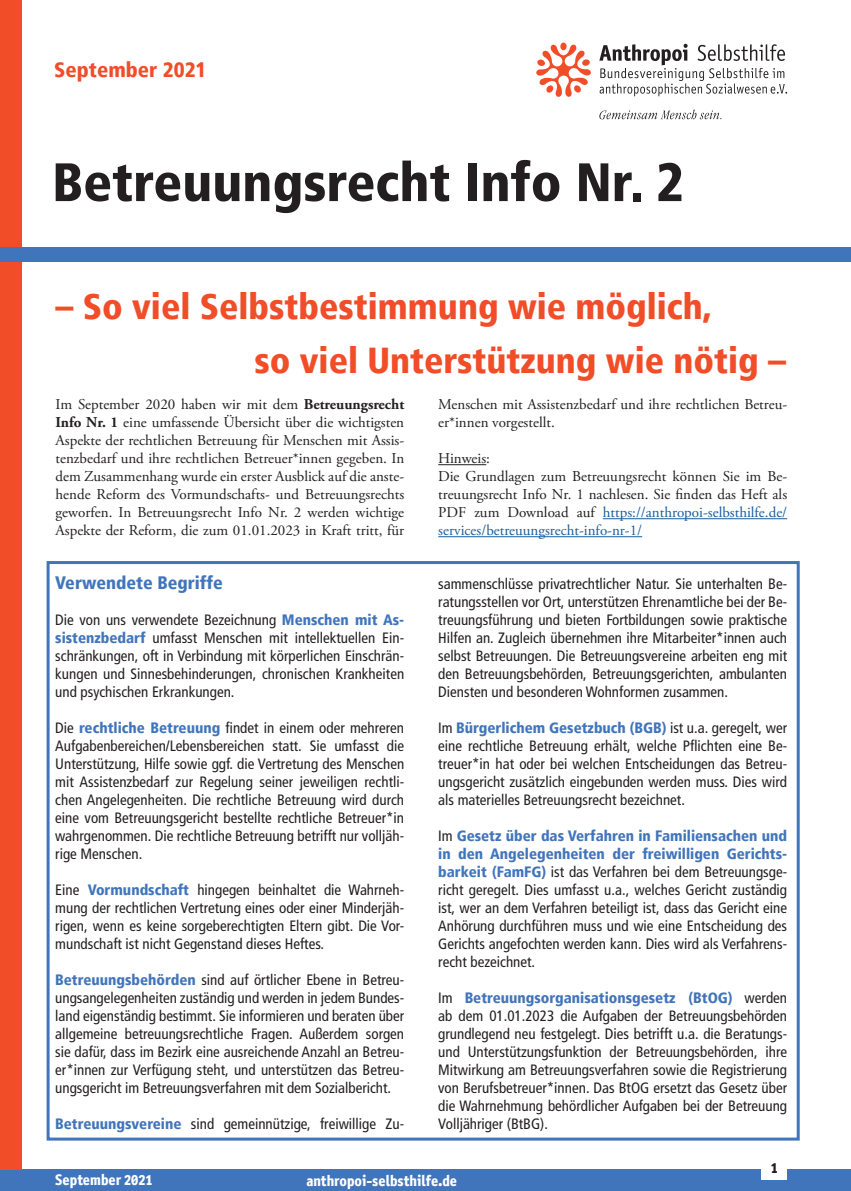
<style>
.page{position:relative;width:851px;height:1191px;background:#fff}
.page>*{position:absolute;margin:0;border:0;box-sizing:border-box;transform-origin:0 0}
.t1{font:900 condensed 54px "Frutiger LT";color:#231f20}
.t2{font:900 condensed 36px/54px "Frutiger LT";color:#f04d28}
.t3{font:900 condensed 21px "Frutiger LT";color:#f04d28}
.t4{font:900 condensed 18px "Frutiger LT";color:#4175bb}
.t5{font:condensed 15px/18px "Frutiger LT";color:#231f20;text-align:justify}
.t6{font:15px/18px "Adobe Garamond Pro";color:#231f20}
.t7{font:700 15px "Axel";color:#fff}
.t8{font:700 15px "Axel";color:#231f20}
.s1{font-weight:700}
.s2{color:#175d9e}
.s3{font-weight:900;color:#4175bb}
</style>
<div class="page">
<div style="left:0;top:1169px;width:850px;height:22px;background:#4175bb"></div>
<div style="left:761px;top:1157px;width:26px;height:22px;background:#fff"></div>
<svg style="left:599px;top:109px;width:122px;height:10px"></svg>
<svg style="left:536px;top:44px;width:55px;height:53px"></svg>
<svg style="left:599px;top:44px;width:188px;height:52px"></svg>
<div style="left:0;top:0;width:21px;height:1169px;background:#f04d28"></div>
<div style="left:0;top:247px;width:850px;height:14px;background:#4175bb"></div>
<div style="left:47px;top:561px;width:752px;height:579px;border:3px solid #4175bb"></div>
<hr style="left:438px;top:464px;width:48px;height:1px;background:#231f20">
<hr style="left:602px;top:518px;width:185px;height:1px;background:#175d9e">
<hr style="left:438px;top:536px;width:204px;height:1px;background:#175d9e">
<h3 class="t3" style="left:54px;top:57px;width:154px">September 2021</h3>
<h1 class="t1" style="left:52px;top:150px;width:633px">Betreuungsrecht Info Nr. 2</h1>
<h2 class="t2" style="left:254px;top:279px;width:533px;text-indent:-199px">– So viel Selbstbestimmung wie möglich,<br>so viel Unterstützung wie nötig –</h2>
<p class="t6" style="left:55px;top:396px;width:350px;text-align:justify">Im September 2020 haben wir mit dem <span class="s1">Betreuungsrecht Info Nr. 1</span> eine umfassende Übersicht über die wichtigsten Aspekte der rechtlichen Betreuung für Menschen mit Assis&shy;tenzbedarf und ihre rechtlichen Betreuer*innen gegeben. In dem Zusammenhang wurde ein erster Ausblick auf die anste&shy;hende Reform des Vormundschafts- und Betreuungsrechts geworfen. In Betreuungsrecht Info Nr. 2 werden wichtige Aspekte der Reform, die zum 01.01.2023 in Kraft tritt, für</p>
<p class="t6" style="left:438px;top:396px;width:350px">Menschen mit Assistenzbedarf und ihre rechtlichen Betreu&shy;er*innen vorgestellt.</p>
<p class="t6" style="left:438px;top:450px;width:350px">Hinweis:<br>Die Grundlagen zum Betreuungsrecht können Sie im Be&shy;treuungsrecht Info Nr. 1 nachlesen. Sie finden das Heft als PDF zum Download auf <span class="s2">https://anthropoi-selbsthilfe.de/ services/betreuungsrecht-info-nr-1/</span></p>
<p class="t5" style="left:438px;top:575px;width:350px">sammenschlüsse privatrechtlicher Natur. Sie unterhalten Be&shy;ratungsstellen vor Ort, unterstützen Ehrenamtliche bei der Be&shy;treuungsführung und bieten Fortbildungen sowie praktische Hilfen an. Zugleich übernehmen ihre Mitarbeiter*innen auch selbst Betreuungen. Die Betreuungsvereine arbeiten eng mit den Betreuungsbehörden, Betreuungsgerichten, ambulanten Diensten und besonderen Wohnformen zusammen.</p>
<p class="t5" style="left:438px;top:719px;width:350px">Im <span class="s3">Bürgerlichem Gesetzbuch (BGB)</span> ist u.a. geregelt, wer eine rechtliche Betreuung erhält, welche Pflichten eine Be&shy;treuer*in hat oder bei welchen Entscheidungen das Betreu&shy;ungsgericht zusätzlich eingebunden werden muss. Dies wird als materielles Betreuungsrecht bezeichnet.</p>
<p class="t5" style="left:438px;top:827px;width:350px">Im <span class="s3">Gesetz über das Verfahren in Familiensachen und in den Angelegenheiten der freiwilligen Gerichts&shy;barkeit (FamFG)</span> ist das Verfahren bei dem Betreuungsge&shy;richt geregelt. Dies umfasst u.a., welches Gericht zuständig ist, wer an dem Verfahren beteiligt ist, dass das Gericht eine Anhörung durchführen muss und wie eine Entscheidung des Gerichts angefochten werden kann. Dies wird als Verfahrens&shy;recht bezeichnet.</p>
<p class="t5" style="left:438px;top:989px;width:350px">Im <span class="s3">Betreuungsorganisationsgesetz (BtOG)</span> werden ab dem 01.01.2023 die Aufgaben der Betreuungsbehörden grundlegend neu festgelegt. Dies betrifft u.a. die Beratungs&shy;und Unterstützungsfunktion der Betreuungsbehörden, ihre Mitwirkung am Betreuungsverfahren sowie die Registrierung von Berufsbetreuer*innen. Das BtOG ersetzt das Gesetz über die Wahrnehmung behördlicher Aufgaben bei der Betreuung Volljähriger (BtBG).</p>
<p class="t4" style="left:55px;top:572px;width:169px">Verwendete Begriffe</p>
<p class="t5" style="left:55px;top:611px;width:350px">Die von uns verwendete Bezeichnung <span class="s3">Menschen mit As&shy;sistenzbedarf</span> umfasst Menschen mit intellektuellen Ein&shy;schränkungen, oft in Verbindung mit körperlichen Einschrän&shy;kungen und Sinnesbehinderungen, chronischen Krankheiten und psychischen Erkrankungen.</p>
<p class="t5" style="left:55px;top:719px;width:350px">Die <span class="s3">rechtliche Betreuung</span> findet in einem oder mehreren Aufgabenbereichen/Lebensbereichen statt. Sie umfasst die Unterstützung, Hilfe sowie ggf. die Vertretung des Menschen mit Assistenzbedarf zur Regelung seiner jeweiligen rechtli&shy;chen Angelegenheiten. Die rechtliche Betreuung wird durch eine vom Betreuungsgericht bestellte rechtliche Betreuer*in wahrgenommen. Die rechtliche Betreuung betrifft nur volljäh&shy;rige Menschen.</p>
<p class="t5" style="left:55px;top:881px;width:350px">Eine <span class="s3">Vormundschaft</span> hingegen beinhaltet die Wahrneh&shy;mung der rechtlichen Vertretung eines oder einer Minderjäh&shy;rigen, wenn es keine sorgeberechtigten Eltern gibt. Die Vor&shy;mundschaft ist nicht Gegenstand dieses Heftes.</p>
<p class="t5" style="left:55px;top:971px;width:350px"><span class="s3">Betreuungsbehörden</span> sind auf örtlicher Ebene in Betreu&shy;ungsangelegenheiten zuständig und werden in jedem Bundes&shy;land eigenständig bestimmt. Sie informieren und beraten über allgemeine betreuungsrechtliche Fragen. Außerdem sorgen sie dafür, dass im Bezirk eine ausreichende Anzahl an Betreu&shy;er*innen zur Verfügung steht, und unterstützen das Betreu&shy;ungsgericht im Betreuungsverfahren mit dem Sozialbericht.</p>
<p class="t5" style="left:55px;top:1115px;width:350px"><span class="s3">Betreuungsvereine</span> sind gemeinnützige, freiwillige Zu-</p>
<p class="t7" style="left:55px;top:1170px;width:99px">September 2021</p>
<p class="t7" style="left:306px;top:1170px;width:152px">anthropoi-selbsthilfe.de</p>
<p class="t8" style="left:770px;top:1158px;width:9px">1</p>
</div>
